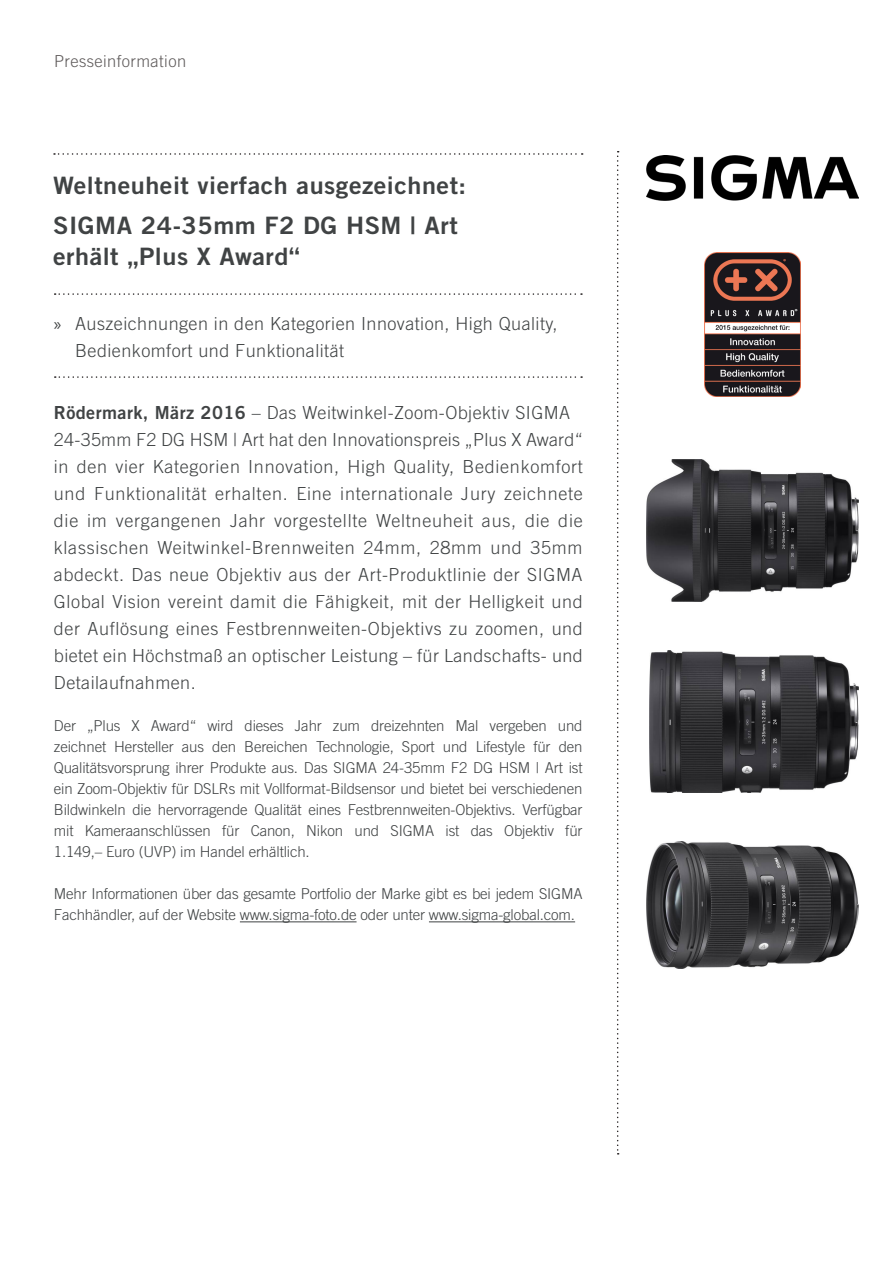
<style>
.page{position:relative;width:893px;height:1263px;background:#fff}
.page>*{position:absolute;margin:0;border:0;box-sizing:border-box;transform-origin:0 0}
.Liste{font:24px/31.5px "Trade Gothic LT Bold Two";letter-spacing:.02em;color:#404344;scale:1.05 1}
.t1{font:300 18px/27px "Trade Gothic LT";letter-spacing:.025em;color:#404344}
.t2{font:300 16.5px "Trade Gothic LT";letter-spacing:.025em;color:#5e5a5a}
.t3{font:300 15px/21px "Trade Gothic LT";letter-spacing:-.01em;color:#404344;text-align:justify}
.s1{font-family:"Myriad Pro";font-weight:400}
.s2{font-family:"Trade Gothic LT Bold Two";font-weight:400}
</style>
<div class="page">
<svg style="left:54px;top:153px;width:529px;height:2px"></svg>
<svg style="left:55px;top:293px;width:527px;height:2px"></svg>
<svg style="left:617px;top:151px;width:2px;height:1003px"></svg>
<img style="left:646px;top:155px;width:213px;height:46px">
<svg style="left:55px;top:376px;width:527px;height:2px"></svg>
<img style="left:646px;top:841px;width:213px;height:128px">
<img style="left:705px;top:253px;width:96px;height:143px">
<hr style="left:240px;top:921px;width:117px;height:1px;background:#404344">
<hr style="left:429px;top:921px;width:146px;height:1px;background:#404344">
<img style="left:646px;top:460px;width:213px;height:142px">
<img style="left:649px;top:651px;width:210px;height:141px">
<p class="t2" style="left:54px;top:51px;width:134px">Presseinformation</p>
<p class="Liste" style="left:53px;top:169px;width:395px">Weltneuheit vierfach ausgezeichnet:</p>
<p class="Liste" style="left:53px;top:209px;width:387px">SIGMA 24-35mm F2 DG HSM | Art erhält „Plus X Award“</p>
<p class="t1" style="left:75px;top:310px;width:484px;text-indent:-21px"><span class="s1">»</span> Auszeichnungen in den Kategorien Innovation, High Quality,<br>Bedienkomfort und Funktionalität</p>
<p class="t1" style="left:54px;top:399px;width:518px"><span class="s2">Rödermark, März 2016</span> – Das Weitwinkel-Zoom-Objektiv SIGMA</p>
<p class="t1" style="left:54px;top:426px;width:530px;text-align:justify">24-35mm F2 DG HSM | Art hat den Innovationspreis „Plus X Award“ in den vier Kategorien Innovation, High Quality, Bedienkomfort und Funktionalität erhalten. Eine internationale Jury zeichnete die im vergangenen Jahr vorgestellte Weltneuheit aus, die die klassischen Weitwinkel-Brennweiten 24mm, 28mm und 35mm abdeckt. Das neue Objektiv aus der Art-Produktlinie der SIGMA Global Vision vereint damit die Fähigkeit, mit der Helligkeit und der Auflösung eines Festbrennweiten-Objektivs zu zoomen, und bietet ein Höchstmaß an optischer Leistung – für Landschafts- und Detailaufnahmen.</p>
<p class="t3" style="left:54px;top:715px;width:530px">Der „Plus X Award“ wird dieses Jahr zum dreizehnten Mal vergeben und zeichnet Hersteller aus den Bereichen Technologie, Sport und Lifestyle für den Qualitätsvorsprung ihrer Produkte aus. Das SIGMA 24-35mm F2 DG HSM | Art ist ein Zoom-Objektiv für DSLRs mit Vollformat-Bildsensor und bietet bei verschiedenen Bildwinkeln die hervorragende Qualität eines Festbrennweiten-Objektivs. Verfügbar mit Kameraanschlüssen für Canon, Nikon und SIGMA ist das Objektiv für 1.149,– Euro (UVP) im Handel erhältlich.</p>
<p class="t3" style="left:54px;top:883px;width:530px">Mehr Informationen über das gesamte Portfolio der Marke gibt es bei jedem SIGMA<br>Fachhändler, auf der Website www.sigma-foto.de oder unter www.sigma-global.com.</p>
</div>
